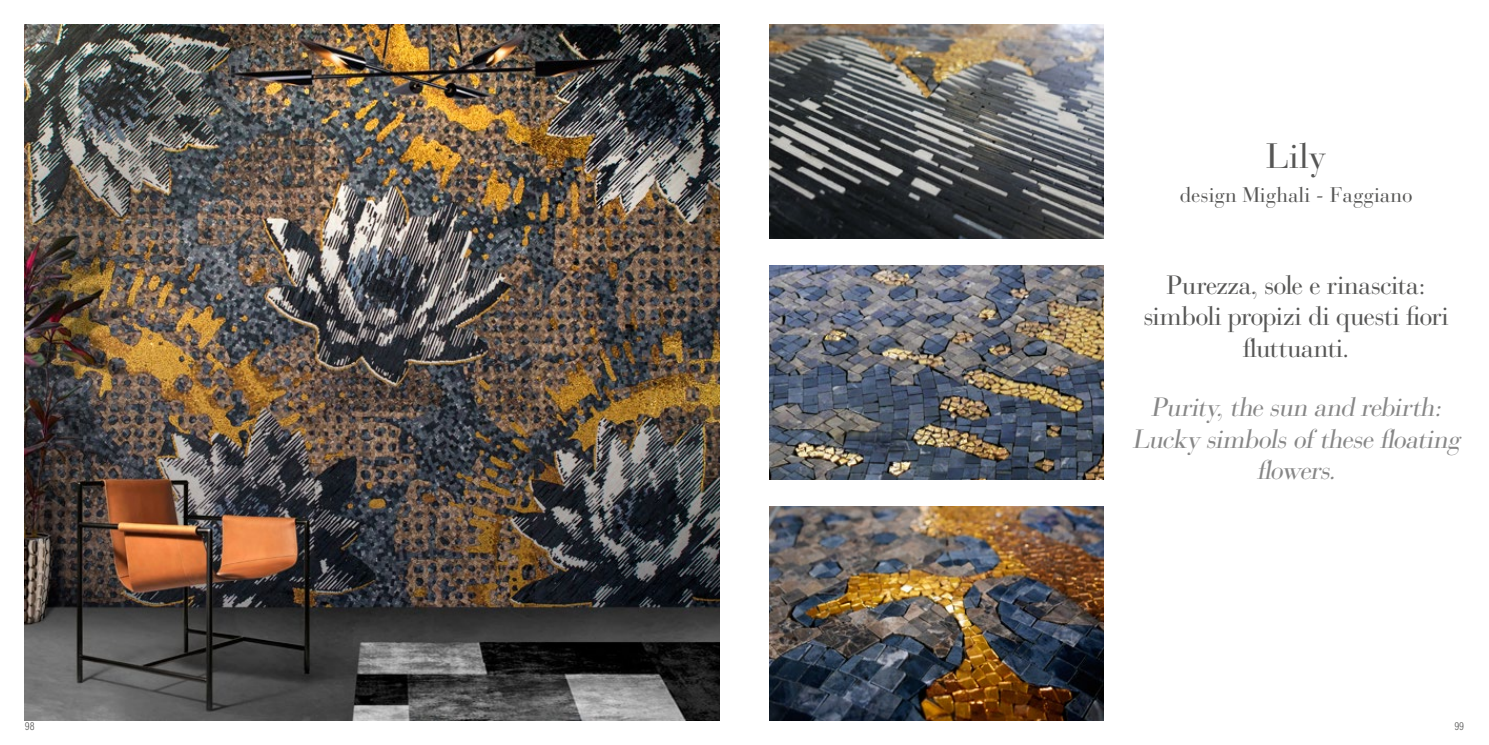
<style>
.page{position:relative;width:1489px;height:745px;background:#fff}
.page>*{position:absolute;margin:0;border:0;box-sizing:border-box;transform-origin:0 0}
.t1{font:35px "Bauer Bodoni";color:#575756}
.t2{font:26.25px/31.5px "Bauer Bodoni";letter-spacing:-.025em;color:#575756;text-align:center}
.t3{font:italic 26.25px/31.5px "Bauer Bodoni";color:#878787;text-align:center}
.t4{font:21px "Bauer Bodoni";color:#575756}
.t5{font:300 condensed 10.5px "Swiss 721 BT";color:#575756}
</style>
<div class="page">
<img style="left:769px;top:506px;width:334px;height:213px">
<img style="left:25px;top:25px;width:694px;height:694px">
<img style="left:769px;top:265px;width:334px;height:214px">
<img style="left:769px;top:25px;width:334px;height:213px">
<h1 class="t1" style="left:1265px;top:135px;width:62px">Lily</h1>
<p class="t4" style="left:1179px;top:182px;width:234px">design Mighali - Faggiano</p>
<p class="t2" style="left:1143px;top:269px;width:307px">Purezza, sole e rinascita: simboli propizi di questi fiori fluttuanti.</p>
<p class="t3" style="left:1131px;top:391px;width:335px">Purity,thesun and rebirth:<br>Lucky simbolsofthesefloating flowers.</p>
<p class="t5" style="left:25px;top:719px;width:11px">98</p>
<p class="t5" style="left:1454px;top:719px;width:11px">99</p>
</div>
